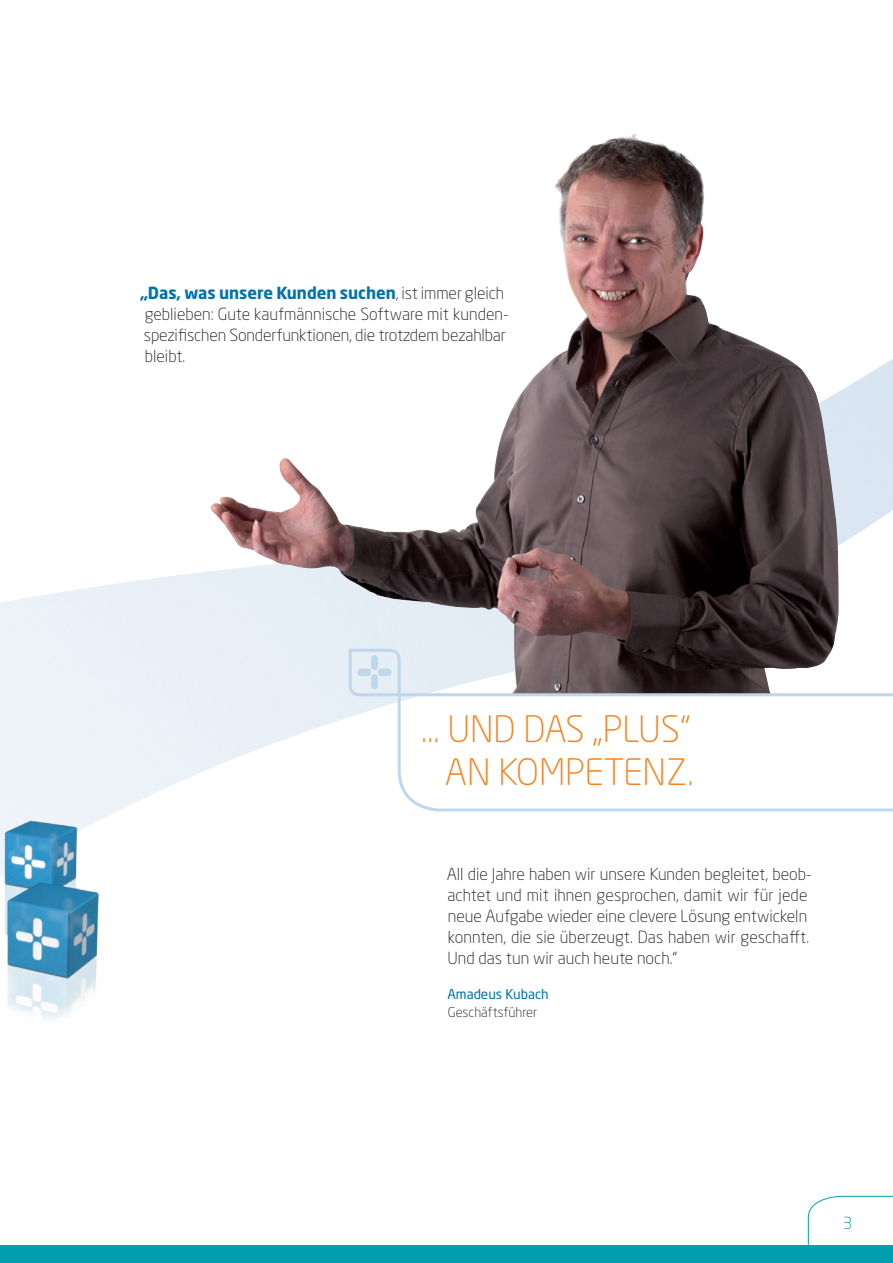
<style>
.page{position:relative;width:893px;height:1263px;background:#fff}
.page>*{position:absolute;margin:0;border:0;box-sizing:border-box;transform-origin:0 0}
.t1{font:300 36px/43.5px "Neo Sans Pro";color:#f58220;text-align:right}
.t2{font:300 16.5px/21px "Neo Sans Pro";color:#231f20}
.t3{font:300 16.5px "Neo Sans Pro";color:#00a0b0}
.t4{font:300 13.5px "Neo Sans Pro";color:#231f20}
.t5{font:13.5px "Neo Sans Pro";color:#0073ae}
.s1{font-weight:700;color:#0073ae}
</style>
<div class="page">
<img style="left:207px;top:136px;width:632px;height:559px">
<div style="left:0;top:1246px;width:893px;height:17px;background:#00a0b0"></div>
<svg style="left:807px;top:1195px;width:86px;height:51px"></svg>
<img style="left:0;top:809px;width:121px;height:210px">
<svg style="left:347px;top:647px;width:55px;height:51px;background:#d9e6f2"></svg>
<svg style="left:396px;top:692px;width:497px;height:120px"></svg>
<p class="t2" style="left:140px;top:283px;width:370px"><span class="s1">„Das, was unsere Kunden suchen</span>, ist immer gleich geblieben: Gute kaufmännische Software mit kunden&shy;spezifischen Sonderfunktionen, die trotzdem bezahlbar bleibt.</p>
<h1 class="t1" style="left:421px;top:706px;width:274px">… UND DAS „PLUS“<br>AN KOMPETENZ.</h1>
<p class="t2" style="left:447px;top:864px;width:367px">All die Jahre haben wir unsere Kunden begleitet, beob&shy;achtet und mit ihnen gesprochen, damit wir für jede neue Aufgabe wieder eine clevere Lösung entwickeln konnten, die sie überzeugt. Das haben wir geschafft.<br>Und das tun wir auch heute noch.“</p>
<p class="t5" style="left:447px;top:985px;width:103px">Amadeus Kubach</p>
<p class="t4" style="left:448px;top:1004px;width:91px">Geschäftsführer</p>
<p class="t3" style="left:843px;top:1213px;width:11px">3</p>
</div>
